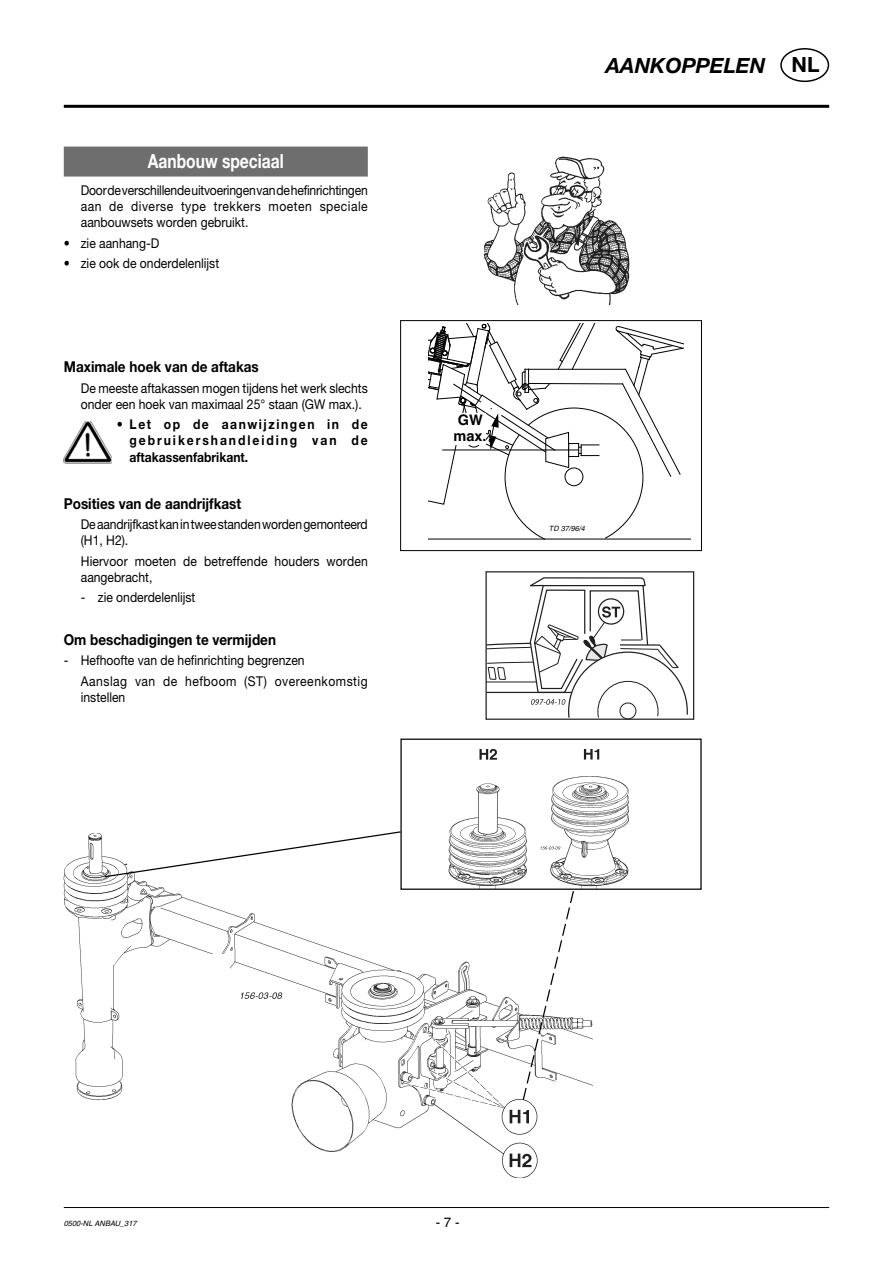
<style>
.page{position:relative;width:893px;height:1263px;background:#fff}
.page>*{position:absolute;margin:0;border:0;box-sizing:border-box;transform-origin:0 0}
.t1{font:italic 700 21px "Helvetica Neue";color:#000}
.t2{font:700 19.5px "Helvetica Neue";color:#fff;scale:.8 1}
.t3{font:700 15px "Helvetica Neue";color:#000;scale:.9 1}
.t4{font:700 14.55px/15.8px "Helvetica";color:#000}
.t5{font:13.5px/16.2px "Helvetica Neue";color:#000;scale:.9 1}
.t6{font:700 13.5px/16.2px "Helvetica Neue";letter-spacing:.16em;color:#000;text-align:justify;scale:.9 1}
.t7{font:13.5px "Helvetica";color:#000}
.t8{font:italic 7.5px "Helvetica";color:#000}
.t9{font:italic 7.2px "Helvetica";color:#000}
.s1{font-style:normal}
</style>
<div class="page">
<hr style="left:64px;top:105px;width:765px;height:3px;background:#000">
<hr style="left:64px;top:1207px;width:765px;height:1px;background:#000">
<div style="left:780px;top:48px;width:49px;height:34px;border:2px solid #000;border-radius:50%"></div>
<div style="left:64px;top:147px;width:304px;height:30px;background:#6e6e6e"></div>
<img style="left:484px;top:156px;width:146px;height:148px">
<img style="left:64px;top:833px;width:529px;height:345px">
<div style="left:167px;top:955px;width:63px;height:46px;background:#fff"></div>
<svg style="left:485px;top:571px;width:210px;height:149px"></svg>
<hr style="left:429px;top:539px;width:262px;height:1px;background:#000">
<svg style="left:429px;top:323px;width:255px;height:216px"></svg>
<div style="left:453px;top:413px;width:33px;height:32px;background:#fff"></div>
<div style="left:549px;top:525px;width:35px;height:8px;background:#fff"></div>
<div style="left:400px;top:320px;width:302px;height:231px;border:1px solid #000"></div>
<svg style="left:103px;top:738px;width:599px;height:152px"></svg>
<svg style="left:522px;top:889px;width:53px;height:212px"></svg>
<img style="left:64px;top:421px;width:48px;height:42px">
<h2 class="t2" style="left:148px;top:154px;width:172px">Aanbouw speciaal</h2>
<p class="t5" style="left:81px;top:183px;width:320px;text-align:justify">Door de verschillende uitvoeringen van de hefinrichtingen aan de diverse type trekkers moeten speciale aanbouwsets worden gebruikt.</p>
<p class="t5" style="left:64px;top:236px;width:108px">• zie aanhang-D</p>
<p class="t5" style="left:64px;top:256px;width:174px">• zie ook de onderdelenlijst</p>
<p class="t3" style="left:64px;top:361px;width:218px">Maximale hoek van de aftakas</p>
<p class="t5" style="left:81px;top:381px;width:320px">De meeste aftakassen mogen tijdens het werk slechts onder een hoek van maximaal 25° staan (GW max.).</p>
<p class="t6" style="left:130px;top:417px;width:266px;text-indent:-13px">• Let op de aanwijzingen in de gebruikershandleiding van de aftakassenfabrikant.</p>
<p class="t3" style="left:64px;top:498px;width:199px">Posities van de aandrijfkast</p>
<p class="t5" style="left:81px;top:517px;width:320px">De aandrijfkast kan in twee standen worden gemonteerd (H1, H2).</p>
<p class="t5" style="left:81px;top:554px;width:320px">Hiervoor moeten de betreffende houders worden aangebracht,</p>
<p class="t5" style="left:81px;top:591px;width:129px">- zie onderdelenlijst</p>
<p class="t3" style="left:64px;top:634px;width:237px">Om beschadigingen te vermijden</p>
<p class="t5" style="left:81px;top:652px;width:320px;line-height:20.4px;text-indent:-17px">- Hefhoofte van de hefinrichting begrenzen<br>Aanslag van de hefboom (ST) overeenkomstig</p>
<p class="t5" style="left:81px;top:691px;width:51px">instellen</p>
<h1 class="t1" style="left:606px;top:58px;width:215px">AANKOPPELEN <span class="s1">NL</span></h1>
<p class="t4" style="left:453px;top:413px;width:35px">GW max.</p>
<p class="t9" style="left:549px;top:525px;width:37px">TD 37/96/4</p>
<p class="t8" style="left:64px;top:1221px;width:74px">0500-NL ANBAU_317</p>
<p class="t7" style="left:436px;top:1217px;width:26px">- 7 -</p>
</div>
